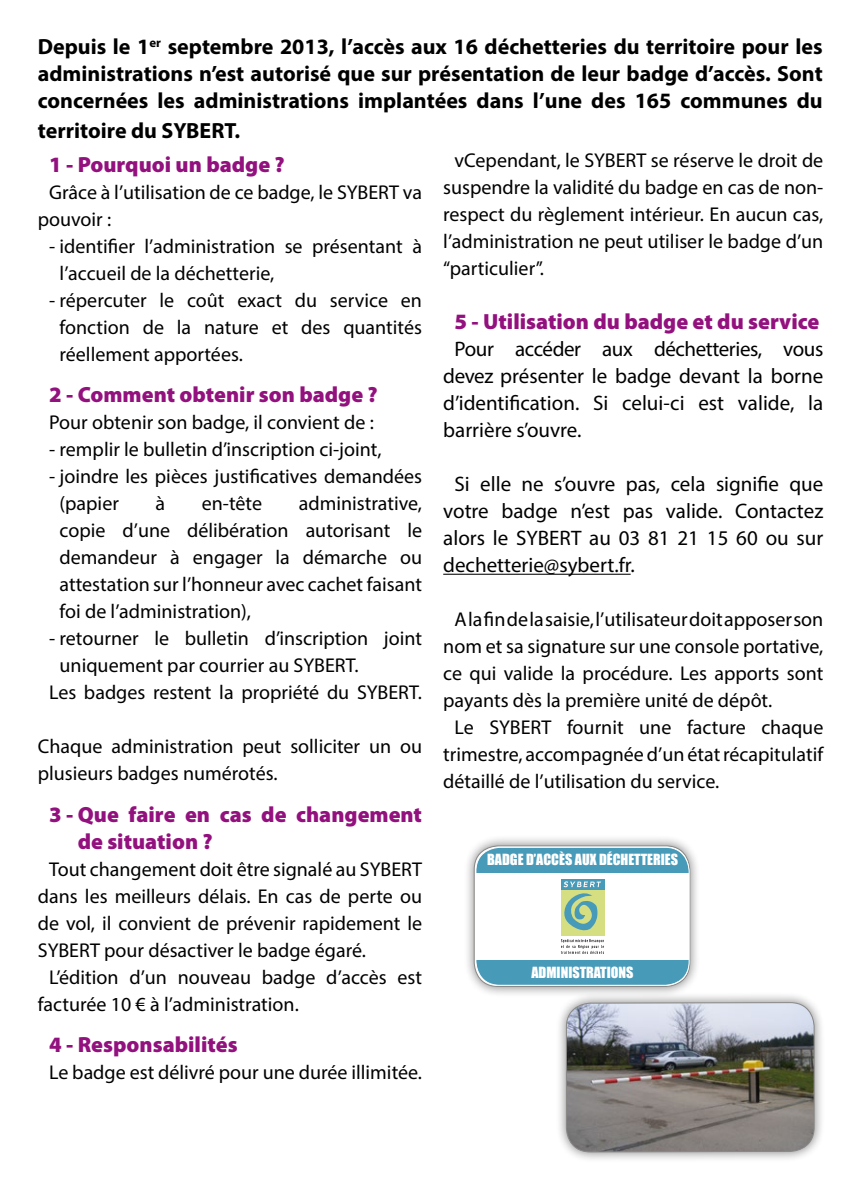
<style>
.page{position:relative;width:851px;height:1191px;background:#fff}
.page>*{position:absolute;margin:0;border:0;box-sizing:border-box;transform-origin:0 0}
.t1{font:700 22px/27px "Myriad Pro";color:#000;text-align:justify}
.t2{font:900 22px/27px "Myriad Pro";color:#93117e}
.t3{font:21px/27px "Myriad Pro";color:#000;text-align:justify}
.t4{font:20px/27px "Myriad Pro";color:#000}
.t5{font:14.2px "Impact";color:#fff}
</style>
<div class="page">
<div style="left:463px;top:835px;width:237px;height:162px;background:#000;opacity:.5"></div>
<div style="left:474px;top:846px;width:215px;height:140px;background:#fff;border-radius:24px"></div>
<div style="left:473px;top:845px;width:217px;height:142px;border:1px solid #898887;border-radius:24px"></div>
<hr style="left:443px;top:574px;width:187px;height:1px;background:#000">
<div style="left:555px;top:991px;width:270px;height:171px;background:#000;opacity:.5"></div>
<img style="left:566px;top:1002px;width:248px;height:150px">
<div style="left:566px;top:1002px;width:248px;height:150px;border:1px solid #898887;border-radius:24px"></div>
<div style="left:476px;top:847px;width:213px;height:25px;background:#489ab9"></div>
<div style="left:476px;top:960px;width:213px;height:25px;background:#489ab9"></div>
<div style="left:560px;top:878px;width:44px;height:11px;background:#489ab9"></div>
<div style="left:560px;top:889px;width:44px;height:46px;background:#d5df82"></div>
<svg style="left:561px;top:881px;width:40px;height:50px"></svg>
<svg style="left:561px;top:939px;width:43px;height:15px"></svg>
<div style="left:475px;top:847px;width:214px;height:138px;border:1px solid #fff;border-radius:24px"></div>
<p class="t1" style="left:38px;top:33px;width:786px">Depuis le 1<sup>er</sup> septembre 2013, l’accès aux 16 déchetteries du territoire pour les administrations n’est autorisé que sur présentation de leur badge d’accès. Sont concernées les administrations implantées dans l’une des 165 communes du</p>
<p class="t1" style="left:38px;top:117px;width:204px">territoire du SYBERT.</p>
<p class="t2" style="left:49px;top:151px;width:237px">1 - Pourquoi un badge ?</p>
<p class="t4" style="left:38px;top:178px;width:386px;text-indent:11px">Grâce à l’utilisation de ce badge, le SYBERT va pouvoir :</p>
<p class="t4" style="left:60px;top:232px;width:364px;text-indent:-10px">- identifier l’administration se présentant à l’accueil de la déchetterie,</p>
<p class="t4" style="left:60px;top:286px;width:364px;text-align:justify;text-indent:-10px">- répercuter le coût exact du service en fonction de la nature et des quantités réellement apportées.</p>
<p class="t2" style="left:49px;top:381px;width:330px">2 - Comment obtenir son badge ?</p>
<p class="t4" style="left:49px;top:408px;width:326px">Pour obtenir son badge, il convient de :</p>
<p class="t4" style="left:49px;top:435px;width:334px">- remplir le bulletin d’inscription ci-joint,</p>
<p class="t4" style="left:60px;top:462px;width:364px;text-indent:-10px">- joindre les pièces justificatives demandées (papier</p>
<p class="t4" style="left:60px;top:489px;width:364px;text-align:justify;text-indent:239px">administrative, copie d’une délibération autorisant le demandeur à engager la démarche ou attestation sur l’honneur avec cachet faisant foi de l’administration),</p>
<p class="t4" style="left:49px;top:624px;width:374px">- retourner le bulletin d’inscription joint</p>
<p class="t4" style="left:60px;top:651px;width:300px">uniquement par courrier au SYBERT.</p>
<p class="t4" style="left:49px;top:678px;width:374px">Les badges restent la propriété du SYBERT.</p>
<p class="t4" style="left:38px;top:732px;width:386px">Chaque administration peut solliciter un ou plusieurs badges numérotés.</p>
<p class="t2" style="left:78px;top:801px;width:346px;text-indent:-29px">3 - Que faire en cas de changement de situation ?</p>
<p class="t4" style="left:49px;top:855px;width:374px">Tout changement doit être signalé au SYBERT</p>
<p class="t4" style="left:38px;top:882px;width:386px">dans les meilleurs délais. En cas de perte ou</p>
<p class="t4" style="left:38px;top:909px;width:385px">de vol, il convient de prévenir rapidement le</p>
<p class="t4" style="left:38px;top:936px;width:329px">SYBERT pour désactiver le badge égaré.</p>
<p class="t4" style="left:49px;top:963px;width:374px">L’édition d’un nouveau badge d’accès est</p>
<p class="t4" style="left:38px;top:990px;width:262px">facturée 10 € à l’administration.</p>
<p class="t2" style="left:49px;top:1031px;width:190px">4 - Responsabilités</p>
<p class="t4" style="left:49px;top:1058px;width:374px">Le badge est délivré pour une durée illimitée.</p>
<p class="t4" style="left:155px;top:489px;width:11px">à</p>
<p class="t4" style="left:202px;top:489px;width:62px">en-tête</p>
<p class="t4" style="left:443px;top:146px;width:381px;text-align:justify;text-indent:11px">vCependant, le SYBERT se réserve le droit de suspendre la validité du badge en cas de non&shy;respect du règlement intérieur. En aucun cas, l’administration ne peut utiliser le badge d’un “particulier”.</p>
<p class="t2" style="left:454px;top:308px;width:366px">5 - Utilisation du badge et du service</p>
<p class="t3" style="left:443px;top:335px;width:381px;text-indent:11px">Pour accéder aux déchetteries, vous devez présenter le badge devant la borne d’identification. Si celui-ci est valide, la barrière s’ouvre.</p>
<p class="t3" style="left:443px;top:470px;width:381px;text-indent:11px">Si elle ne s’ouvre pas, cela signifie que votre badge n’est pas valide. Contactez alors le SYBERT au 03 81 21 15 60 ou sur dechetterie@sybert.fr.</p>
<p class="t4" style="left:454px;top:605px;width:370px">A la fin de la saisie, l’utilisateur doit apposer son</p>
<p class="t4" style="left:443px;top:632px;width:381px">nom et sa signature sur une console portative,</p>
<p class="t4" style="left:443px;top:659px;width:381px">ce qui valide la procédure. Les apports sont</p>
<p class="t4" style="left:443px;top:686px;width:330px">payants dès la première unité de dépôt.</p>
<p class="t4" style="left:454px;top:713px;width:370px">Le SYBERT fournit une facture chaque</p>
<p class="t4" style="left:443px;top:740px;width:381px">trimestre, accompagnée d’un état récapitulatif</p>
<p class="t4" style="left:443px;top:767px;width:277px">détaillé de l’utilisation du service.</p>
<p class="t5" style="left:487px;top:848px;width:192px">BADGE D’ACCÈS AUX DÉCHETTERIES</p>
<p class="t5" style="left:531px;top:961px;width:104px">ADMINISTRATIONS</p>
</div>
